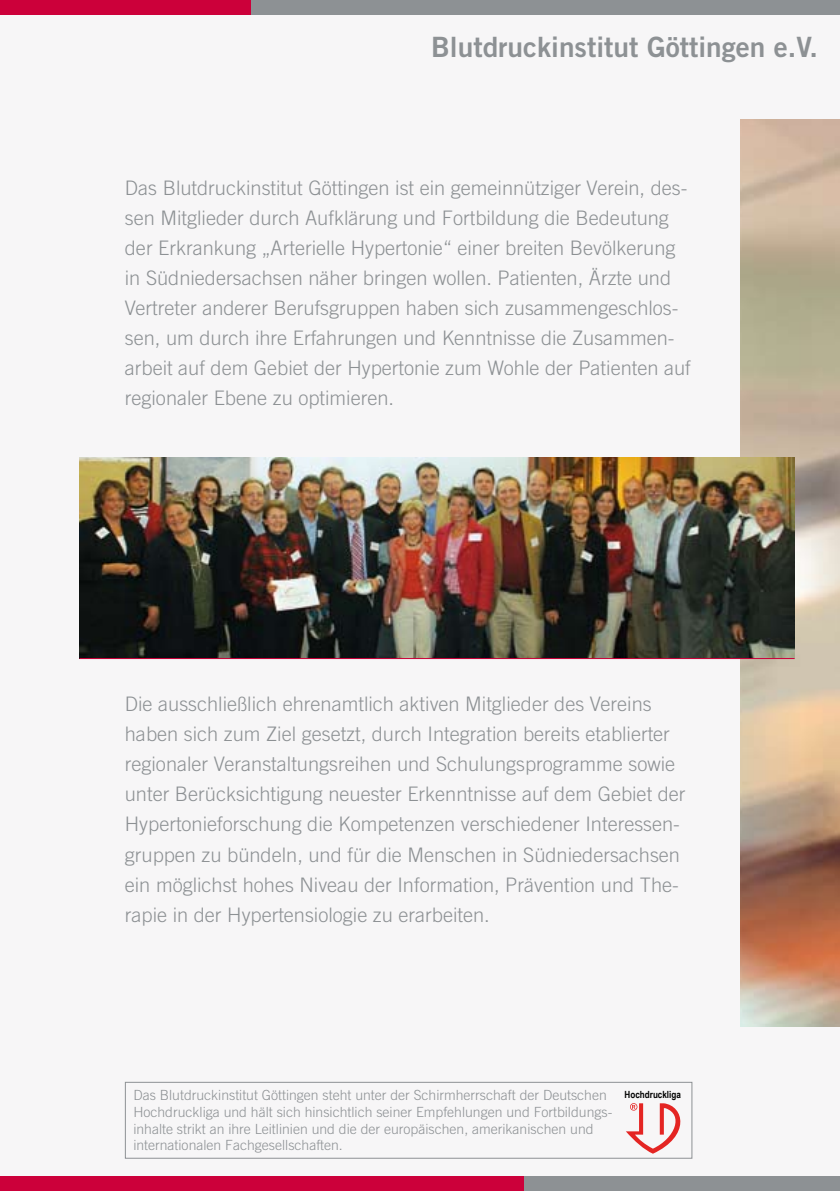
<style>
.page{position:relative;width:840px;height:1191px;background:#fff}
.page>*{position:absolute;margin:0;border:0;box-sizing:border-box;transform-origin:0 0}
.t1{font:28px "Trade Gothic Bold Two";color:#8d9194}
.t2{font:300 20px/30px "Trade Gothic";color:#8d9194}
.t3{font:300 14px/16.8px "Trade Gothic";color:#8d9194}
.t4{font:700 9.8px "Arial Narrow";color:#000}
</style>
<div class="page">
<div style="left:0;top:0;width:839px;height:1191px;background:#f7f6f7"></div>
<img style="left:740px;top:119px;width:99px;height:907px">
<div style="left:0;top:1176px;width:839px;height:15px;background:#8d9194"></div>
<div style="left:0;top:1176px;width:523px;height:15px;background:#cc003a"></div>
<div style="left:0;top:0;width:839px;height:14px;background:#8d9194"></div>
<div style="left:0;top:0;width:250px;height:14px;background:#cc003a"></div>
<img style="left:79px;top:457px;width:715px;height:201px">
<hr style="left:79px;top:658px;width:715px;height:1px;background:#cc003a">
<div style="left:125px;top:1081px;width:567px;height:77px;border:1px solid #8d9194"></div>
<svg style="left:626px;top:1103px;width:55px;height:50px"></svg>
<h1 class="t1" style="left:431px;top:29px;width:388px">Blutdruckinstitut Göttingen e.V.</h1>
<p class="t2" style="left:125px;top:172px;width:567px">Das Blutdruckinstitut Göttingen ist ein gemeinnütziger Verein, des&shy;sen Mitglieder durch Aufklärung und Fortbildung die Bedeutung der Erkrankung „Arterielle Hypertonie“ einer breiten Bevölkerung in Südniedersachsen näher bringen wollen. Patienten, Ärzte und Vertreter anderer Berufsgruppen haben sich zusammengeschlos&shy;sen, um durch ihre Erfahrungen und Kenntnisse die Zusammen&shy;arbeit auf dem Gebiet der Hypertonie zum Wohle der Patienten auf regionaler Ebene zu optimieren.</p>
<p class="t2" style="left:125px;top:689px;width:562px">Die ausschließlich ehrenamtlich aktiven Mitglieder des Vereins haben sich zum Ziel gesetzt, durch Integration bereits etablierter regionaler Veranstaltungsreihen und Schulungsprogramme sowie unter Berücksichtigung neuester Erkenntnisse auf dem Gebiet der Hypertonieforschung die Kompetenzen verschiedener Interessen&shy;gruppen zu bündeln, und für die Menschen in Südniedersachsen ein möglichst hohes Niveau der Information, Prävention und The&shy;rapie in der Hypertensiologie zu erarbeiten.</p>
<p class="t3" style="left:133px;top:1086px;width:475px">Das Blutdruckinstitut Göttingen steht unter der Schirmherrschaft der Deutschen</p>
<p class="t4" style="left:624px;top:1087px;width:58px">Hochdruckliga</p>
<p class="t3" style="left:133px;top:1103px;width:480px">Hochdruckliga und hält sich hinsichtlich seiner Empfehlungen und Fortbildungs&shy;inhalte strikt an ihre Leitlinien und die der europäischen, amerikanischen und internationalen Fachgesellschaften.</p>
</div>
